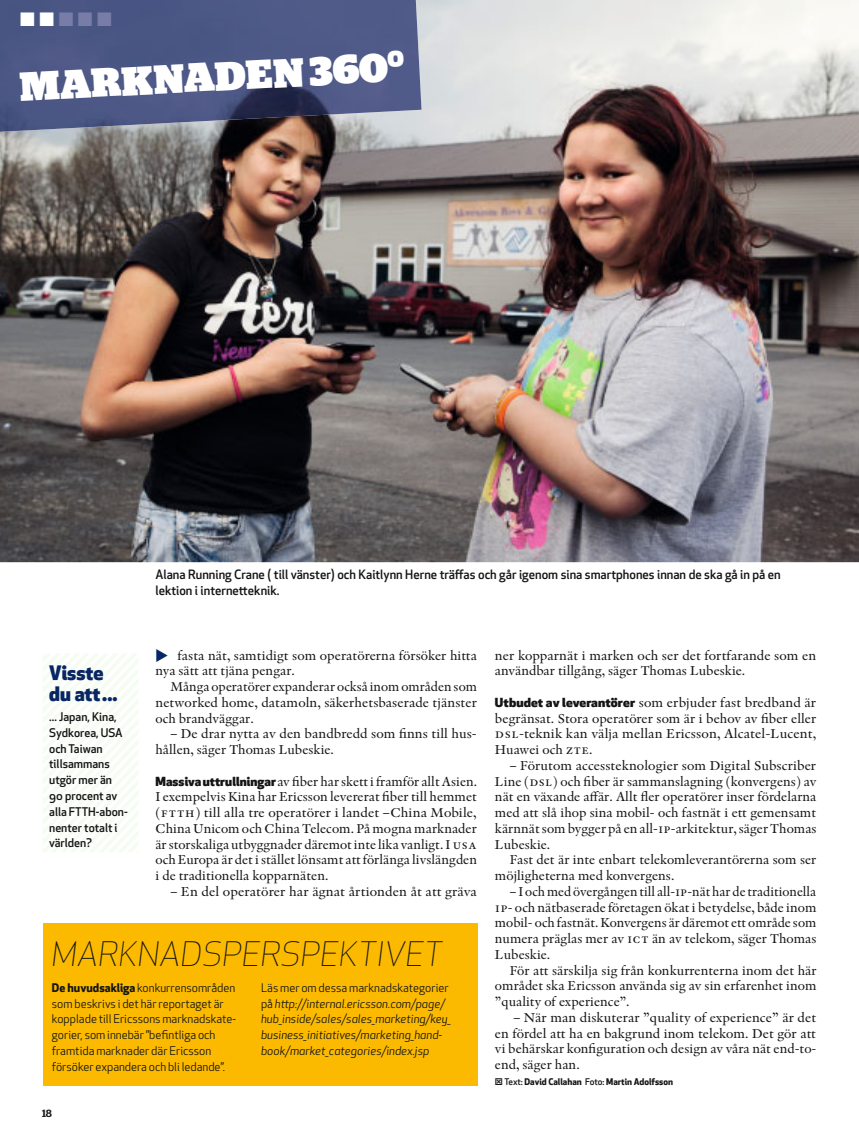
<style>
.page{position:relative;width:859px;height:1140px;background:#fff}
.page>*{position:absolute;margin:0;border:0;box-sizing:border-box;transform-origin:0 0}
.t1{font:900 40.5px "Stag";color:#fff}
.t2{font:italic 300 33px "Apex New";letter-spacing:.03em;color:#131413}
.t3{font:800 19.5px/21px "Apex New";color:#082663}
.t4{font:800 18px "Apex New";color:#787da7}
.t5{font:800 17.25px "Apex New";color:#082663}
.t6{font:13.5px/15.8px "Indigo Antiqua Pro Text";color:#131413;text-align:justify}
.t7{font:500 12.6px/15.8px "Apex New";color:#131413}
.t8{font:11.7px/15.8px "Apex New";color:#131413}
.t9{font:italic 11.7px/15.8px "Apex New";color:#131413}
.t10{font:500 11.7px/15.8px "Apex New";color:#131413}
.t11{font:500 10.5px "Stag";color:#131413}
.t12{font:700 9px "Apex New";color:#131413}
.s1{color:#fff}
.s2{font-family:"Apex New";font-weight:700}
.s3{font-family:"Apex New";font-weight:800;font-size:12.3px}
.s4{font-weight:700}
.s5{font-style:normal}
.s6{font-weight:500}
</style>
<div class="page">
<img style="left:0;top:0;width:859px;height:562px">
<img style="left:0;top:0;width:421px;height:133px">
<div style="left:43px;top:923px;width:434px;height:162px;background:#fbb900"></div>
<svg style="left:43px;top:654px;width:95px;height:198px"></svg>
<h3 class="t4" style="left:20px;top:12px;width:94px"><span class="s1">■■</span>■■■</h3>
<h1 class="t1" style="left:19px;top:72px;width:387px;rotate:-3deg">MARKNADEN 360<span class="s2">º</span></h1>
<p class="t7" style="left:155px;top:568px;width:627px">Alana Running Crane ( till vänster) och Kaitlynn Herne träffas och går igenom sina smartphones innan de ska gå in på en lektion i internetteknik.</p>
<h3 class="t3" style="left:49px;top:664px;width:70px">Visste du att ...</h3>
<p class="t10" style="left:49px;top:710px;width:80px">... Japan, Kina,<br>Sydkorea, USA och Taiwan tillsammans utgör mer än<br>90 procent av alla FTTH-abon&shy;nenter totalt i världen?</p>
<p class="t5" style="left:155px;top:648px;width:14px">▶</p>
<p class="t6" style="left:155px;top:648px;width:323px;text-indent:22px">fasta nät, samtidigt som operatörerna försöker hitta nya sätt att tjäna pengar.</p>
<p class="t6" style="left:155px;top:680px;width:323px;text-indent:15px">Många operatörer expanderar också inom områden som networked home, datamoln, säkerhetsbaserade tjänster och brandväggar.</p>
<p class="t6" style="left:155px;top:727px;width:323px;text-indent:15px">– De drar nytta av den bandbredd som finns till hus&shy;hållen, säger Thomas Lubeskie.</p>
<p class="t6" style="left:155px;top:774px;width:323px"><span class="s3">Massiva uttrullningar</span> av fiber har skett i framför allt Asien.<br>I exempelvis Kina har Ericsson levererat fiber till hemmet (FTTH) till alla tre operatörer i landet –China Mobile, China Unicom och China Telecom. På mogna marknader är storskaliga utbyggnader däremot inte lika vanligt. I USA och Europa är det i stället lönsamt att förlänga livslängden i de traditionella kopparnäten.</p>
<p class="t6" style="left:170px;top:884px;width:308px">– En del operatörer har ägnat årtionden åt att gräva</p>
<h2 class="t2" style="left:52px;top:935px;width:392px">MARKNADSPERSPEKTIVET</h2>
<p class="t8" style="left:52px;top:981px;width:186px"><span class="s4">De huvudsakliga</span> konkurrensområden som beskrivs i det här reportaget är kopplade till Ericssons marknadskate&shy;gorier, som innebär ”befintliga och framtida marknader där Ericsson försöker expandera och bli ledande”.</p>
<p class="t9" style="left:261px;top:981px;width:191px"><span class="s5">Läs mer om dessa marknadskategorier på</span> http://internal.ericsson.com/page/ hub_inside/sales/sales_marketing/key_ business_initiatives/marketing_hand&shy;book/market_categories/index.jsp</p>
<p class="t11" style="left:42px;top:1108px;width:12px">18</p>
<p class="t6" style="left:495px;top:648px;width:323px">ner kopparnät i marken och ser det fortfarande som en användbar tillgång, säger Thomas Lubeskie.</p>
<p class="t6" style="left:495px;top:695px;width:323px"><span class="s3">Utbudet av leverantörer</span> som erbjuder fast bredband är begränsat. Stora operatörer som är i behov av fiber eller DSL-teknik kan välja mellan Ericsson, Alcatel-Lucent, Huawei och ZTE.</p>
<p class="t6" style="left:495px;top:758px;width:323px;text-indent:15px">– Förutom accessteknologier som Digital Subscriber Line (DSL) och fiber är sammanslagning (konvergens) av nät en växande affär. Allt fler operatörer inser fördelarna med att slå ihop sina mobil- och fastnät i ett gemensamt kärnnät som bygger på en all-IP-arkitektur, säger Thomas Lubeskie.</p>
<p class="t6" style="left:495px;top:853px;width:323px;text-indent:15px">Fast det är inte enbart telekomleverantörerna som ser möjligheterna med konvergens.</p>
<p class="t6" style="left:495px;top:884px;width:323px;text-indent:15px">– I och med övergången till all-IP-nät har de traditionella IP- och nätbaserade företagen ökat i betydelse, både inom mobil- och fastnät. Konvergens är däremot ett område som numera präglas mer av ICT än av telekom, säger Thomas Lubeskie.</p>
<p class="t6" style="left:495px;top:963px;width:323px;text-indent:15px">För att särskilja sig från konkurrenterna inom det här området ska Ericsson använda sig av sin erfarenhet inom ”quality of experience”.</p>
<p class="t6" style="left:495px;top:1010px;width:323px;text-indent:18px">– När man diskuterar ”quality of experience” är det en fördel att ha en bakgrund inom telekom. Det gör att vi behärskar konfiguration och design av våra nät end-to&shy;end, säger han.</p>
<p class="t12" style="left:495px;top:1078px;width:180px"><span class="s6">■ Text:</span> David Callahan <span class="s6">Foto:</span> Martin Adolfsson</p>
</div>
